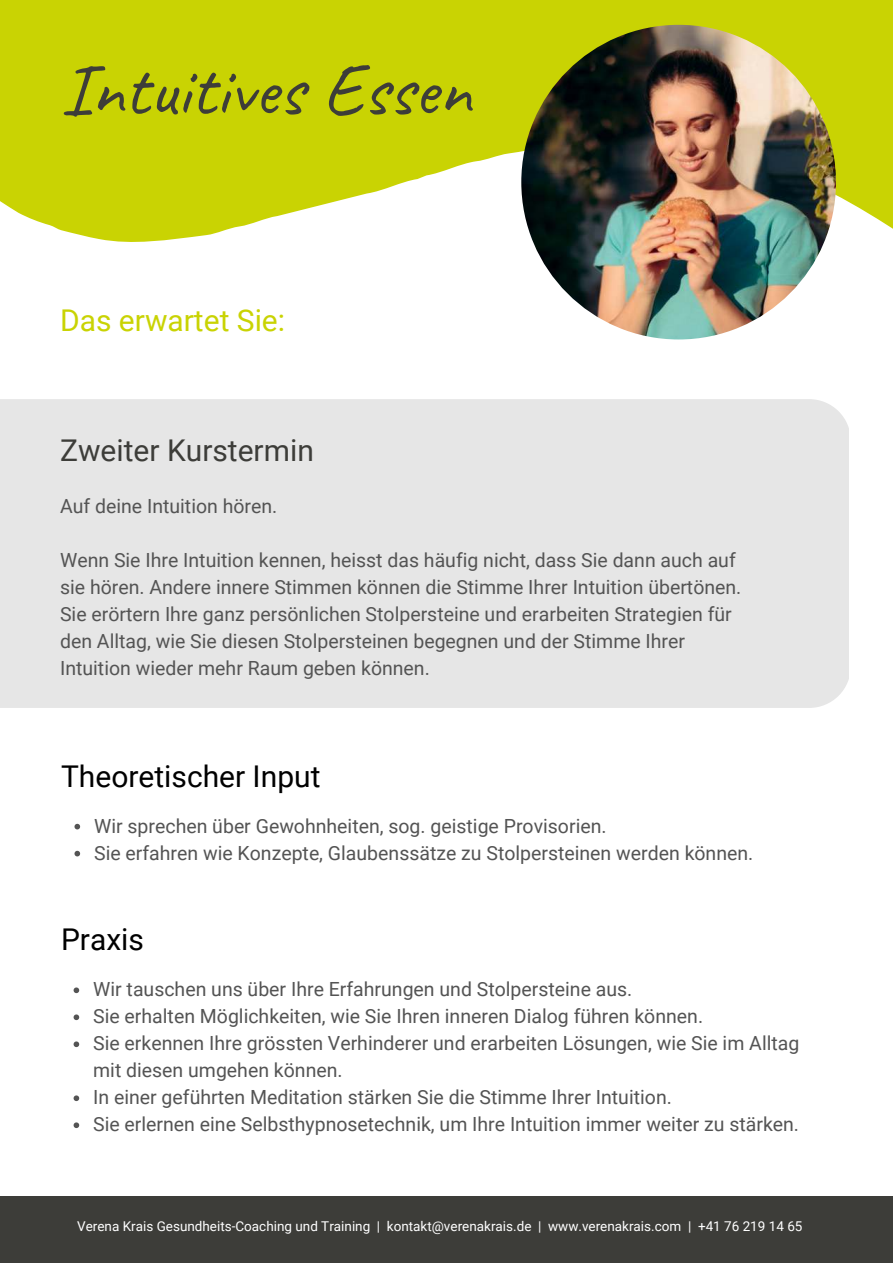
<style>
.page{position:relative;width:893px;height:1264px;background:#fff}
.page>*{position:absolute;margin:0;border:0;box-sizing:border-box;transform-origin:0 0}
.t1{font:74.7px "Caveat";color:#3d3d39}
.t2{font:30px "Roboto";color:#000}
.t3{font:30px "Roboto";color:#3d3d39}
.t4{font:30px "Roboto";color:#c9d303}
.t5{font:19.5px/27px "Roboto";color:#545454}
.t6{font:13.5px "Roboto";color:#fff}
</style>
<div class="page">
<svg style="left:0;top:0;width:892px;height:458px"></svg>
<img style="left:521px;top:25px;width:314px;height:314px;border-radius:50%">
<div style="left:0;top:399px;width:848px;height:309px;background:#e6e6e6"></div>
<div style="left:0;top:1196px;width:892px;height:66px;background:#3d3d39"></div>
<svg style="left:74px;top:823px;width:6px;height:6px"></svg>
<svg style="left:74px;top:850px;width:6px;height:6px"></svg>
<svg style="left:74px;top:987px;width:5px;height:6px"></svg>
<svg style="left:74px;top:1014px;width:5px;height:6px"></svg>
<svg style="left:74px;top:1041px;width:5px;height:6px"></svg>
<svg style="left:74px;top:1095px;width:5px;height:6px"></svg>
<svg style="left:74px;top:1122px;width:5px;height:6px"></svg>
<h1 class="t1" style="left:60px;top:42px;width:412px">Intuitives Essen</h1>
<h2 class="t4" style="left:60px;top:299px;width:226px">Das erwartet Sie:</h2>
<h2 class="t3" style="left:60px;top:429px;width:255px">Zweiter Kurstermin</h2>
<p class="t5" style="left:60px;top:492px;width:219px">Auf deine Intuition hören.</p>
<p class="t5" style="left:60px;top:546px;width:682px">Wenn Sie Ihre Intuition kennen, heisst das häufig nicht, dass Sie dann auch auf sie hören. Andere innere Stimmen können die Stimme Ihrer Intuition übertönen.<br>Sie erörtern Ihre ganz persönlichen Stolpersteine und erarbeiten Strategien für den Alltag, wie Sie diesen Stolpersteinen begegnen und der Stimme Ihrer Intuition wieder mehr Raum geben können.</p>
<h2 class="t2" style="left:61px;top:755px;width:261px">Theoretischer Input</h2>
<p class="t5" style="left:94px;top:811px;width:660px">Wir sprechen über Gewohnheiten, sog. geistige Provisorien.<br>Sie erfahren wie Konzepte, Glaubenssätze zu Stolpersteinen werden können.</p>
<h2 class="t2" style="left:61px;top:918px;width:84px">Praxis</h2>
<p class="t5" style="left:93px;top:975px;width:707px">Wir tauschen uns über Ihre Erfahrungen und Stolpersteine aus.<br>Sie erhalten Möglichkeiten, wie Sie Ihren inneren Dialog führen können.<br>Sie erkennen Ihre grössten Verhinderer und erarbeiten Lösungen, wie Sie im Alltag mit diesen umgehen können.<br>In einer geführten Meditation stärken Sie die Stimme Ihrer Intuition.<br>Sie erlernen eine Selbsthypnosetechnik, um Ihre Intuition immer weiter zu stärken.</p>
<p class="t6" style="left:77px;top:1216px;width:726px">Verena Krais Gesundheits-Coaching und Training | kontakt@verenakrais.de | www.verenakrais.com | +41 76 219 14 65</p>
</div>
